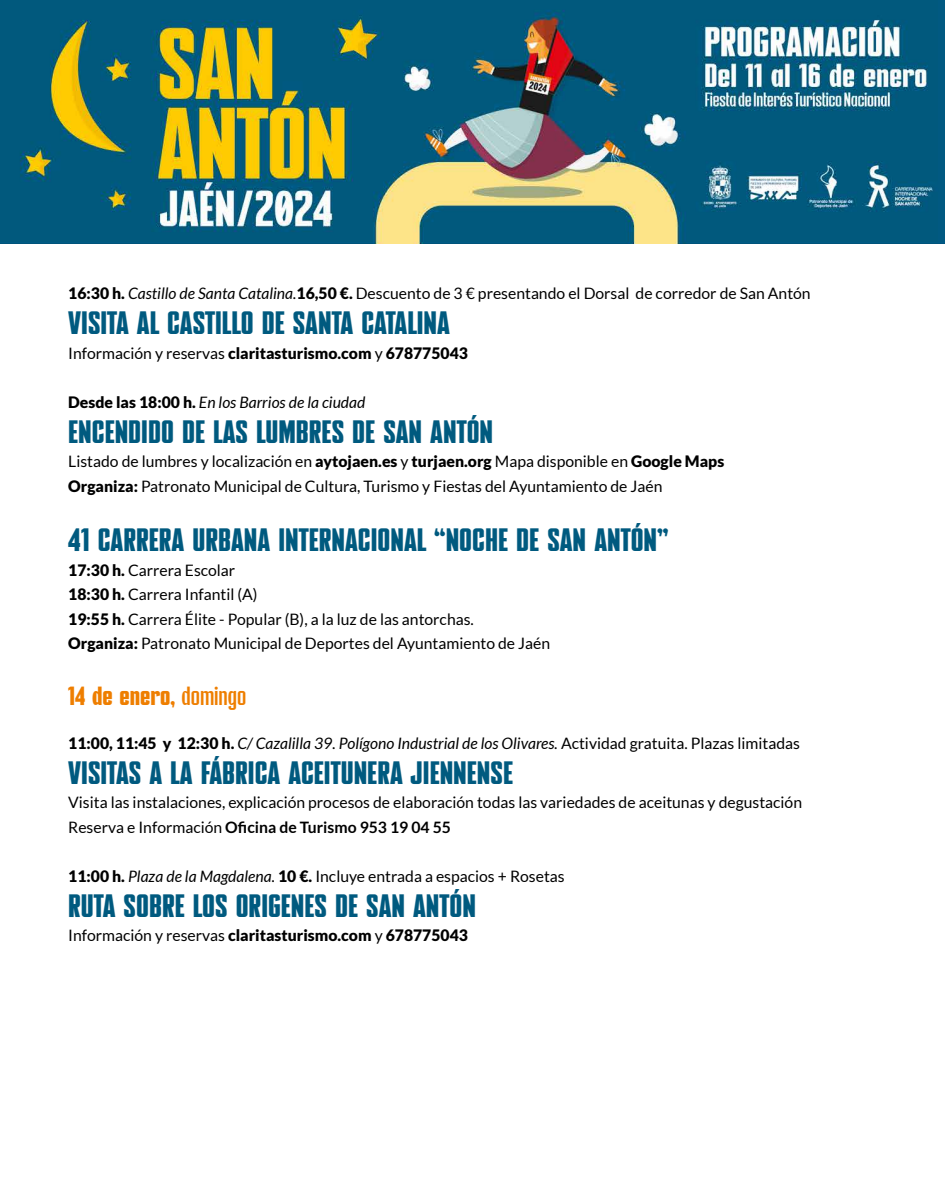
<style>
.page{position:relative;width:945px;height:1182px;background:#fff}
.page>*{position:absolute;margin:0;border:0;box-sizing:border-box;transform-origin:0 0}
.t1{font:700 32.38px "Nextrue Con";color:#005a7f}
.t2{font:700 26.25px "Nextrue Con";color:#ee7e00}
.t3{font:15.75px/24.5px "Lato";color:#000}
.t4{font:italic 15.75px "Lato";color:#000}
.t5{font:900 15.75px "Lato";color:#000}
.s1{font-weight:900}
.s2{font-style:italic}
.s3{font-weight:400}
.s4{font-weight:900;font-style:normal}
.s5{font-style:normal}
.s6{font-weight:700}
</style>
<div class="page">
<img style="left:0;top:0;width:945px;height:244px">
<p class="t3" style="left:68px;top:281px;width:744px"><span class="s1">16:30 h.</span> <span class="s2">Castillo de Santa Catalina.</span><span class="s1">16,50 €.</span> Descuento de 3 € presentando el Dorsal de corredor de San Antón</p>
<h1 class="t1" style="left:68px;top:306px;width:383px">VISITA AL CASTILLO DE SANTA CATALINA</h1>
<p class="t5" style="left:68px;top:343px;width:401px"><span class="s3">Información y reservas</span> claritasturismo.com <span class="s3">y</span> 678775043</p>
<p class="t4" style="left:68px;top:393px;width:299px"><span class="s4">Desde las 18:00 h.</span> En los Barrios de la ciudad</p>
<h1 class="t1" style="left:68px;top:414px;width:426px">ENCENDIDO DE LAS LUMBRES DE SAN ANTÓN</h1>
<p class="t3" style="left:68px;top:449px;width:658px">Listado de lumbres y localización en <span class="s1">aytojaen.es</span> y <span class="s1">turjaen.org</span> Mapa disponible en <span class="s1">Google Maps<br>Organiza:</span> Patronato Municipal de Cultura, Turismo y Fiestas del Ayuntamiento de Jaén</p>
<h1 class="t1" style="left:68px;top:523px;width:602px">41 CARRERA URBANA INTERNACIONAL “NOCHE DE SAN ANTÓN”</h1>
<p class="t3" style="left:68px;top:557px;width:483px"><span class="s1">17:30 h.</span> Carrera Escolar<br><span class="s1">18:30 h.</span> Carrera Infantil (A)<br><span class="s1">19:55 h.</span> Carrera Élite - Popular (B), a la luz de las antorchas.<br><span class="s1">Organiza:</span> Patronato Municipal de Deportes del Ayuntamiento de Jaén</p>
<h2 class="t2" style="left:68px;top:682px;width:180px">14 de enero, <span class="s3">domingo</span></h2>
<p class="t4" style="left:68px;top:734px;width:733px"><span class="s4">11:00, 11:45 y 12:30 h.</span> C/ Cazalilla 39. Polígono Industrial de los Olivares. <span class="s5">Actividad gratuita. Plazas limitadas</span></p>
<h1 class="t1" style="left:68px;top:755px;width:446px">VISITAS A LA FÁBRICA ACEITUNERA JIENNENSE</h1>
<p class="t3" style="left:68px;top:790px;width:735px">Visita las instalaciones, explicación procesos de elaboración todas las variedades de aceitunas y degustación<br>Reserva e Información <span class="s6">Oficina de Turismo 953 19 04 55</span></p>
<p class="t3" style="left:68px;top:863px;width:498px"><span class="s1">11:00 h.</span> <span class="s2">Plaza de la Magdalena.</span> <span class="s1">10 €.</span> Incluye entrada a espacios + Rosetas</p>
<h1 class="t1" style="left:68px;top:888px;width:409px">RUTA SOBRE LOS ORIGENES DE SAN ANTÓN</h1>
<p class="t5" style="left:68px;top:926px;width:401px"><span class="s3">Información y reservas</span> claritasturismo.com <span class="s3">y</span> 678775043</p>
</div>
